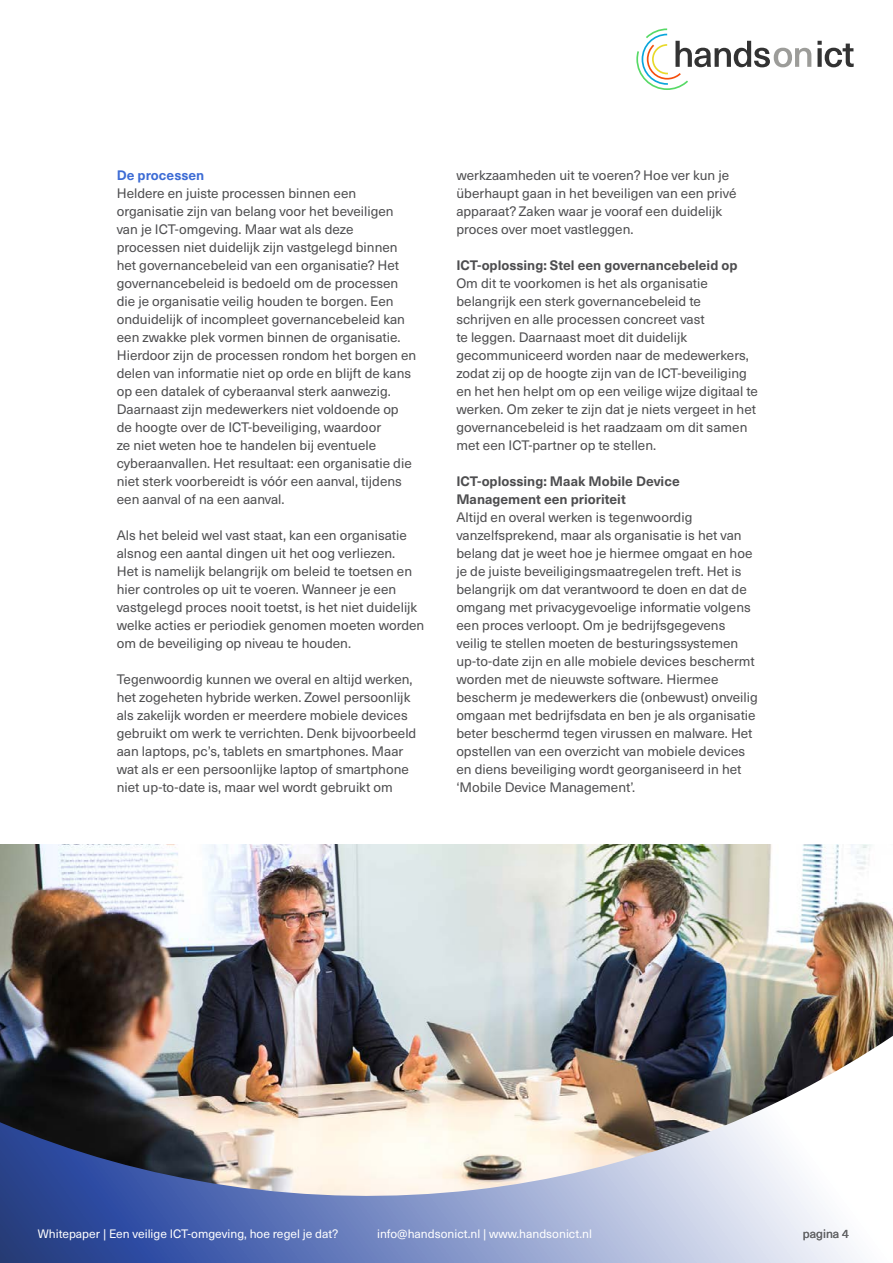
<style>
.page{position:relative;width:893px;height:1263px;background:#fff}
.page>*{position:absolute;margin:0;border:0;box-sizing:border-box;transform-origin:0 0}
.t1{font:13.5px/18px "Neue Haas Unica W1 G";color:#4d4d4f}
.t2{font:700 13.5px/18px "Neue Haas Unica W1 G";color:#4d4d4f}
.t3{font:700 13.5px "Neue Haas Unica W1 G";letter-spacing:.005em;color:#3d6cd5}
.t4{font:12px "Neue Haas Unica W1 G";color:#fff}
.t5{font:12px "Neue Haas Unica W1 G";color:#636466}
</style>
<div class="page">
<img style="left:0;top:845px;width:893px;height:191px">
<img style="left:0;top:1036px;width:893px;height:227px">
<svg style="left:817px;top:41px;width:37px;height:26px"></svg>
<svg style="left:636px;top:28px;width:175px;height:62px"></svg>
<p class="t3" style="left:117px;top:165px;width:89px">De processen</p>
<p class="t1" style="left:117px;top:183px;width:301px">Heldere en juiste processen binnen een organisatie zijn van belang voor het beveiligen van je ICT-omgeving. Maar wat als deze processen niet duidelijk zijn vastgelegd binnen het governancebeleid van een organisatie? Het governancebeleid is bedoeld om de processen die je organisatie veilig houden te borgen. Een onduidelijk of incompleet governancebeleid kan een zwakke plek vormen binnen de organisatie.<br>Hierdoor zijn de processen rondom het borgen en delen van informatie niet op orde en blijft de kans op een datalek of cyberaanval sterk aanwezig.<br>Daarnaast zijn medewerkers niet voldoende op de hoogte over de ICT-beveiliging, waardoor<br>ze niet weten hoe te handelen bij eventuele cyberaanvallen. Het resultaat: een organisatie die niet sterk voorbereidt is vóór een aanval, tijdens een aanval of na een aanval.</p>
<p class="t1" style="left:117px;top:525px;width:309px">Als het beleid wel vast staat, kan een organisatie alsnog een aantal dingen uit het oog verliezen.<br>Het is namelijk belangrijk om beleid te toetsen en hier controles op uit te voeren. Wanneer je een vastgelegd proces nooit toetst, is het niet duidelijk welke acties er periodiek genomen moeten worden om de beveiliging op niveau te houden.</p>
<p class="t1" style="left:117px;top:669px;width:301px">Tegenwoordig kunnen we overal en altijd werken, het zogeheten hybride werken. Zowel persoonlijk als zakelijk worden er meerdere mobiele devices gebruikt om werk te verrichten. Denk bijvoorbeeld aan laptops, pc’s, tablets en smartphones. Maar wat als er een persoonlijke laptop of smartphone niet up-to-date is, maar wel wordt gebruikt om</p>
<p class="t1" style="left:456px;top:165px;width:282px">werkzaamheden uit te voeren? Hoe ver kun je überhaupt gaan in het beveiligen van een privé apparaat? Zaken waar je vooraf een duidelijk proces over moet vastleggen.</p>
<p class="t2" style="left:456px;top:255px;width:283px">ICT-oplossing: Stel een governancebeleid op</p>
<p class="t1" style="left:456px;top:273px;width:303px">Om dit te voorkomen is het als organisatie belangrijk een sterk governancebeleid te schrijven en alle processen concreet vast<br>te leggen. Daarnaast moet dit duidelijk gecommuniceerd worden naar de medewerkers, zodat zij op de hoogte zijn van de ICT-beveiliging en het hen helpt om op een veilige wijze digitaal te werken. Om zeker te zijn dat je niets vergeet in het governancebeleid is het raadzaam om dit samen met een ICT-partner op te stellen.</p>
<p class="t2" style="left:456px;top:471px;width:225px">ICT-oplossing: Maak Mobile Device<br>Management een prioriteit</p>
<p class="t1" style="left:456px;top:507px;width:303px">Altijd en overal werken is tegenwoordig vanzelfsprekend, maar als organisatie is het van belang dat je weet hoe je hiermee omgaat en hoe je de juiste beveiligingsmaatregelen treft. Het is belangrijk om dat verantwoord te doen en dat de omgang met privacygevoelige informatie volgens een proces verloopt. Om je bedrijfsgegevens veilig te stellen moeten de besturingssystemen up-to-date zijn en alle mobiele devices beschermt worden met de nieuwste software. Hiermee bescherm je medewerkers die (onbewust) onveilig omgaan met bedrijfsdata en ben je als organisatie beter beschermd tegen virussen en malware. Het opstellen van een overzicht van mobiele devices en diens beveiliging wordt georganiseerd in het ‘Mobile Device Management’.</p>
<p class="t4" style="left:38px;top:1225px;width:302px">Whitepaper | Een veilige ICT-omgeving, hoe regel je dat?</p>
<p class="t4" style="left:377px;top:1225px;width:216px">info@handsonict.nl | www.handsonict.nl</p>
<p class="t5" style="left:803px;top:1225px;width:47px">pagina 4</p>
</div>
